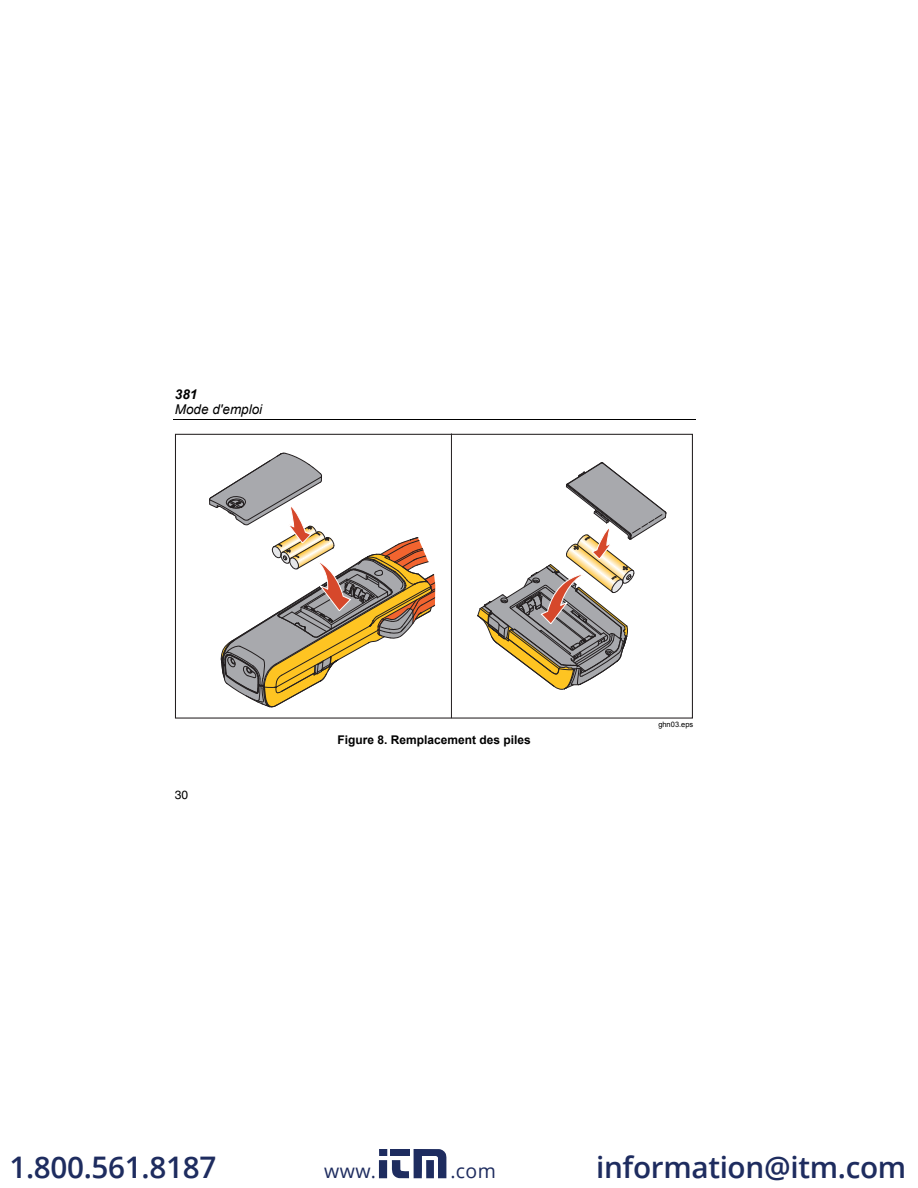
<style>
.page{position:relative;width:918px;height:1188px;background:#fff}
.page>*{position:absolute;margin:0;border:0;box-sizing:border-box;transform-origin:0 0}
.t1{font:600 29.7px "Open Sans";letter-spacing:-.01em;color:#1e2c5f}
.t2{font:19.5px "Open Sans";letter-spacing:.02em;color:#1e2c5f}
.t3{font:italic 13.5px "Arial";color:#000}
.t4{font:italic 700 13.5px "Arial";color:#000}
.t5{font:700 12px "Arial";color:#000}
.t6{font:12px "Helvetica";color:#000}
.t7{font:7.5px "Arial";color:#000}
</style>
<div class="page">
<hr style="left:173px;top:419px;width:523px;height:1px;background:#000">
<div style="left:175px;top:434px;width:518px;height:285px;border:1px solid #231f20"></div>
<svg style="left:477px;top:462px;width:190px;height:228px"></svg>
<svg style="left:209px;top:452px;width:226px;height:256px"></svg>
<hr style="left:451px;top:434px;width:1px;height:284px;background:#231f20">
<div style="left:379px;top:1149px;width:8px;height:7px;background:#1e2c5f"></div>
<div style="left:379px;top:1160px;width:8px;height:18px;background:#1e2c5f"></div>
<svg style="left:391px;top:1149px;width:55px;height:29px"></svg>
<p class="t4" style="left:175px;top:386px;width:24px">381</p>
<p class="t3" style="left:175px;top:402px;width:89px">Mode d'emploi</p>
<p class="t6" style="left:175px;top:791px;width:15px">30</p>
<p class="t5" style="left:338px;top:733px;width:195px">Figure 8. Remplacement des piles</p>
<p class="t7" style="left:658px;top:720px;width:36px">ghn03.eps</p>
<p class="t1" style="left:9px;top:1147px;width:208px">1.800.561.8187</p>
<p class="t2" style="left:324px;top:1158px;width:53px">www.</p>
<p class="t2" style="left:450px;top:1158px;width:47px">.com</p>
<p class="t1" style="left:596px;top:1147px;width:312px">information@itm.com</p>
</div>
